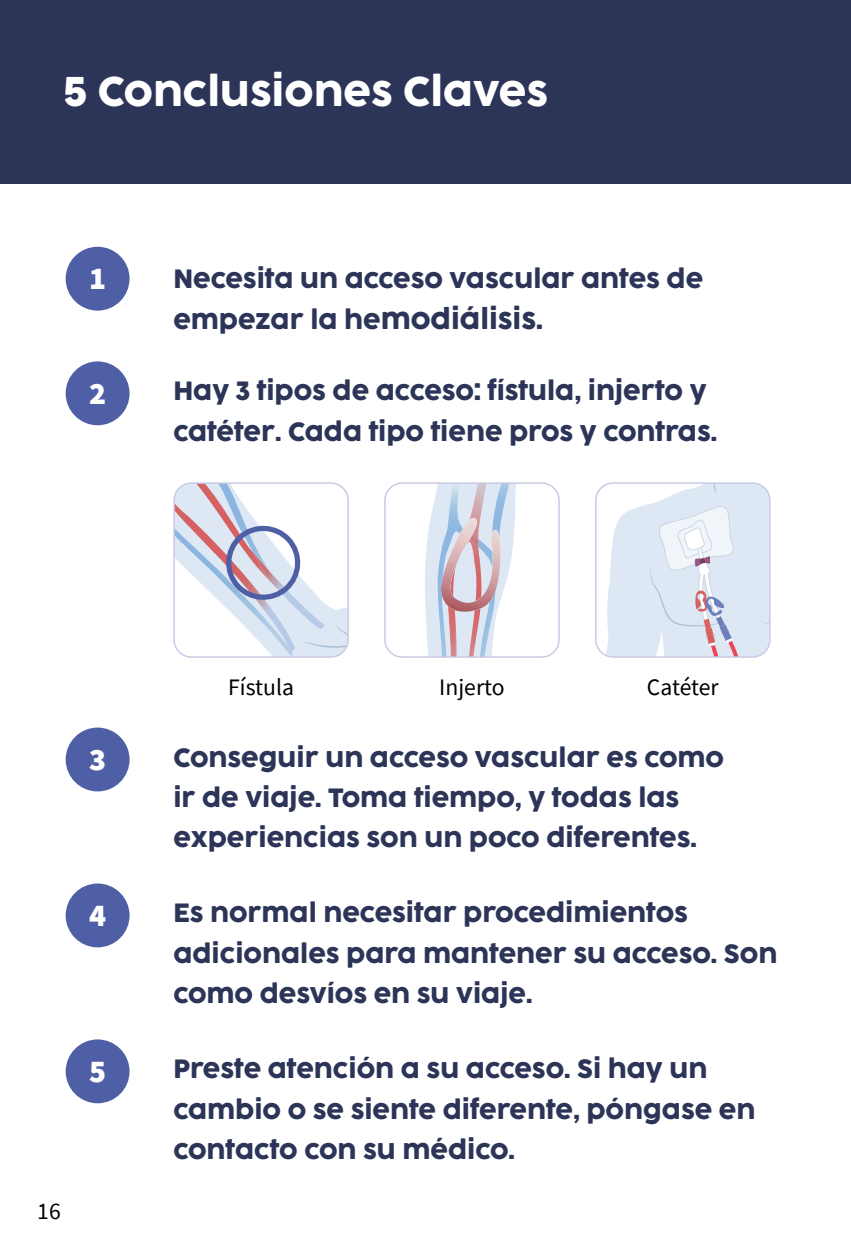
<style>
.page{position:relative;width:851px;height:1260px;background:#fff}
.page>*{position:absolute;margin:0;border:0;box-sizing:border-box;transform-origin:0 0}
.t1{font:38.5px "Cocogoose Pro";color:#fff}
.t2{font:900 31.5px "Source Sans Pro";color:#fff}
.t3{font:24.5px/40.2px "Cocogoose Pro";color:#2c3457}
.t4{font:23.62px "Source Sans Pro";color:#000}
.s1{font-size:26.25px}
</style>
<div class="page">
<div style="left:0;top:0;width:850px;height:184px;background:#2c3457"></div>
<div style="left:66px;top:247px;width:64px;height:64px;background:#4f5fa6;border-radius:50%"></div>
<div style="left:66px;top:728px;width:64px;height:63px;background:#4f5fa6;border-radius:50%"></div>
<div style="left:66px;top:361px;width:64px;height:64px;background:#4f5fa6;border-radius:50%"></div>
<div style="left:66px;top:884px;width:64px;height:63px;background:#4f5fa6;border-radius:50%"></div>
<div style="left:66px;top:1039px;width:64px;height:64px;background:#4f5fa6;border-radius:50%"></div>
<svg style="left:604px;top:484px;width:165px;height:172px"></svg>
<div style="left:595px;top:482px;width:175px;height:176px;border:1px solid #c8c9e3;border-radius:17px"></div>
<svg style="left:175px;top:484px;width:172px;height:172px"></svg>
<div style="left:173px;top:482px;width:176px;height:176px;border:1px solid #c8c9e3;border-radius:17px"></div>
<svg style="left:425px;top:484px;width:91px;height:172px"></svg>
<img style="left:441px;top:518px;width:59px;height:94px">
<div style="left:384px;top:482px;width:175px;height:176px;border:1px solid #c8c9e3;border-radius:17px"></div>
<h1 class="t1" style="left:63px;top:61px;width:486px">5 Conclusiones Claves</h1>
<p class="t2" style="left:89px;top:257px;width:19px">1</p>
<p class="t3" style="left:173px;top:259px;width:531px">Necesita un acceso vascular antes de empezar la he<span class="s1">modiálisis.</span></p>
<p class="t2" style="left:89px;top:371px;width:19px">2</p>
<p class="t3" style="left:173px;top:371px;width:545px">Hay 3 tipos de acceso: fístula, injerto y catéter. Cada tipo tiene pros y contras.</p>
<p class="t2" style="left:89px;top:737px;width:19px">3</p>
<p class="t2" style="left:89px;top:893px;width:19px">4</p>
<p class="t2" style="left:89px;top:1049px;width:19px">5</p>
<p class="t4" style="left:37px;top:1196px;width:25px">16</p>
<p class="t4" style="left:228px;top:672px;width:67px">Fístula</p>
<p class="t4" style="left:439px;top:672px;width:67px">Injerto</p>
<p class="t4" style="left:647px;top:672px;width:73px">Catéter</p>
<p class="t3" style="left:173px;top:737px;width:552px">Conseguir un acceso vascular es como ir de viaje. Toma tiempo, y todas las experiencias son un poco diferentes.</p>
<p class="t3" style="left:173px;top:893px;width:605px">Es normal necesitar procedimientos adicionales para mantener su acceso. Son como desvíos en su viaje.</p>
<p class="t3" style="left:173px;top:1049px;width:583px">Preste atención a su acceso. Si hay un cambio o se siente diferente, póngase en contacto con su médico.</p>
</div>
